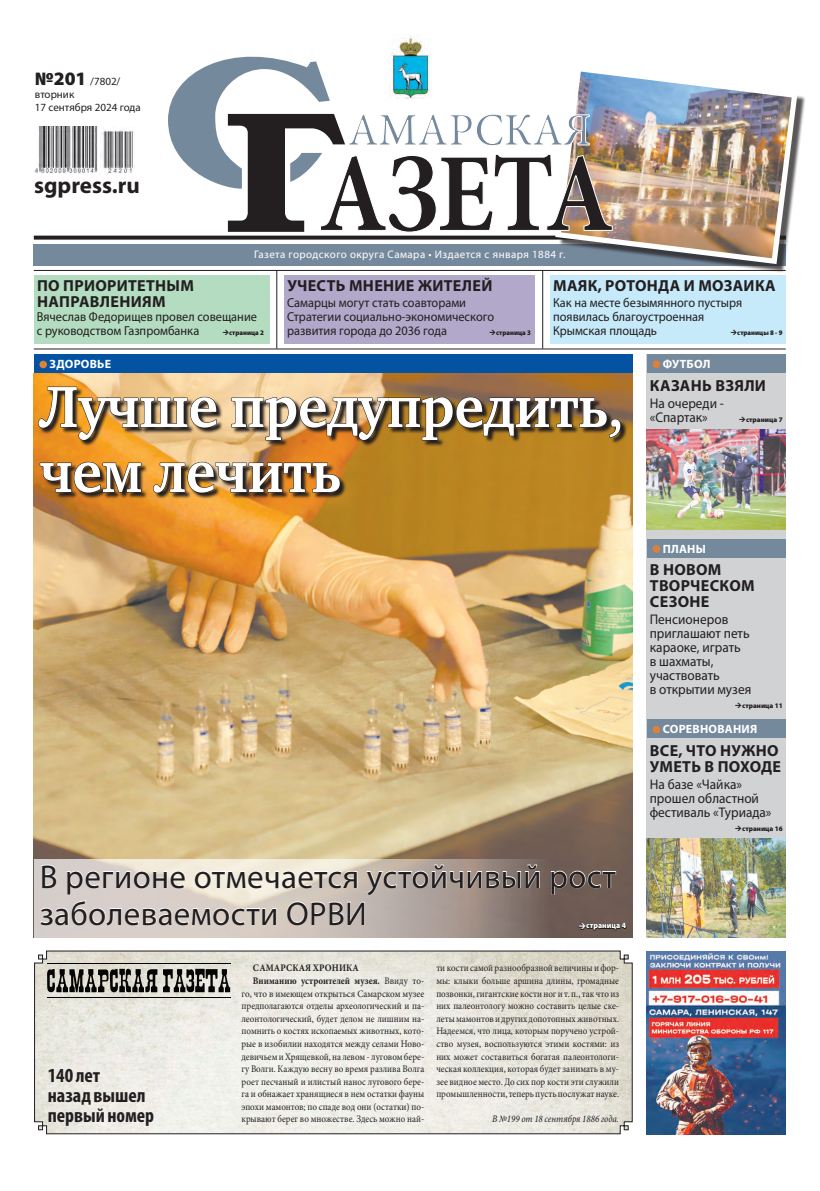
<style>
.page{position:relative;width:820px;height:1191px;background:#fff}
.page>*{position:absolute;margin:0;border:0;box-sizing:border-box;transform-origin:0 0}
.t1{font:700 59.5px/65px "Charter C";letter-spacing:-.01em;color:#fff;scale:.95 1}
.t2{font:33px/37px "Myriad Pro";letter-spacing:.01em;color:#231f20}
.t3{font:700 23px "Myriad Pro";color:#231f20}
.t4{font:700 condensed 20px/20px "Myriad Pro";color:#231f20}
.t5{font:700 16px/16px "Myriad Pro";letter-spacing:.02em;color:#231f20}
.t6{font:14px/14px "Myriad Pro";color:#231f20;scale:.95 1}
.t7{font:13px/14px "Myriad Pro";color:#231f20;scale:.95 1}
.t8{font:700 12px "Myriad Pro";letter-spacing:.02em;color:#fff}
.t9{font:11px "Myriad Pro";letter-spacing:.04em;color:#fff}
.t10{font:11px/13px "Myriad Pro";color:#231f20}
.t11{font:10px/12.6px "Minion Pro";color:#231f20;text-align:justify;scale:.9 1}
.t12{font:700 10px "Minion Pro";letter-spacing:.005em;color:#231f20;scale:.9 1}
.t13{font:italic 10px "Minion Pro";color:#231f20;scale:.9 1}
.t14{font:900 8px "Myriad Pro";color:#fff;scale:.95 1}
.t15{font:900 7px "Myriad Pro";color:#231f20;scale:.95 1}
.t16{font:900 7px "Myriad Pro";color:#231f20}
.s1{font-weight:900;font-size:19px}
.s2{font-weight:400}
</style>
<div class="page">
<svg style="left:34px;top:950px;width:599px;height:184px;background:#e6e4dc"></svg>
<svg style="left:163px;top:968px;width:67px;height:24px;background:#73736d"></svg>
<svg style="left:47px;top:968px;width:110px;height:24px;background:#706f68"></svg>
<hr style="left:47px;top:963px;width:183px;height:1px;background:#040503">
<hr style="left:47px;top:996px;width:183px;height:1px;background:#040503">
<div style="left:34px;top:244px;width:751px;height:22px;background:#75899d"></div>
<svg style="left:34px;top:236px;width:518px;height:4px;background:#383435"></svg>
<div style="left:34px;top:276px;width:235px;height:68px;background:#b3dcc0"></div>
<div style="left:550px;top:276px;width:235px;height:68px;background:#c6eafa"></div>
<div style="left:646px;top:354px;width:139px;height:583px;background:#d1d2d4"></div>
<hr style="left:34px;top:348px;width:751px;height:1px;background:#231f20">
<img style="left:34px;top:126px;width:100px;height:49px">
<hr style="left:276px;top:270px;width:1px;height:78px;background:#231f20">
<hr style="left:542px;top:270px;width:1px;height:78px;background:#231f20">
<hr style="left:34px;top:270px;width:751px;height:1px;background:#231f20">
<div style="left:646px;top:539px;width:139px;height:18px;background:#75899d"></div>
<div style="left:652px;top:545px;width:8px;height:7px;background:#de8138;border-radius:50%"></div>
<div style="left:646px;top:719px;width:139px;height:19px;background:#75899d"></div>
<div style="left:652px;top:726px;width:8px;height:7px;background:#de8138;border-radius:50%"></div>
<div style="left:646px;top:354px;width:139px;height:19px;background:#75899d"></div>
<div style="left:652px;top:360px;width:8px;height:8px;background:#de8138;border-radius:50%"></div>
<div style="left:34px;top:354px;width:598px;height:19px;background:#0353a2"></div>
<div style="left:39px;top:361px;width:8px;height:7px;background:#de8138;border-radius:50%"></div>
<img style="left:34px;top:373px;width:598px;height:486px">
<img style="left:646px;top:951px;width:139px;height:183px">
<div style="left:284px;top:276px;width:251px;height:68px;background:#b2a8ca"></div>
<svg style="left:34px;top:859px;width:598px;height:78px;background:#a99b93"></svg>
<svg style="left:550px;top:870px;width:66px;height:25px;background:#8b7c74"></svg>
<svg style="left:39px;top:864px;width:501px;height:62px;background:#cec5be"></svg>
<svg style="left:39px;top:387px;width:588px;height:113px;background:#c38c36"></svg>
<svg style="left:37px;top:386px;width:180px;height:55px;background:#a67f48"></svg>
<svg style="left:231px;top:396px;width:390px;height:45px;background:#7a5d36"></svg>
<svg style="left:39px;top:461px;width:103px;height:32px;background:#7a4f21"></svg>
<img style="left:152px;top:461px;width:188px;height:32px">
<img style="left:646px;top:430px;width:139px;height:99px">
<img style="left:646px;top:838px;width:139px;height:99px">
<div style="left:558px;top:69px;width:248px;height:204px;background:#231f20;opacity:.75"></div>
<img style="left:552px;top:69px;width:248px;height:198px">
<svg style="left:168px;top:56px;width:444px;height:177px"></svg>
<img style="left:389px;top:36px;width:42px;height:62px">
<svg style="left:578px;top:917px;width:48px;height:21px"></svg>
<p class="t10" style="left:35px;top:75px;width:107px"><span class="s1">№201</span> /7802/ вторник<br>17 сентября 2024 года</p>
<h3 class="t3" style="left:34px;top:171px;width:107px">sgpress.ru</h3>
<p class="t9" style="left:254px;top:247px;width:313px">Газета городского округа Самара • Издается с января 1884 г.</p>
<h3 class="t5" style="left:37px;top:277px;width:158px">По приоритетным направлениям</h3>
<h3 class="t7" style="left:37px;top:309px;width:233px">Вячеслав Федорищев провел совещание с руководством Газпромбанка</h3>
<p class="t15" style="left:229px;top:328px;width:38px">страница 2</p>
<h3 class="t5" style="left:287px;top:277px;width:206px">Учесть мнение жителей</h3>
<h3 class="t7" style="left:287px;top:296px;width:219px">Самарцы могут стать соавторами<br>Стратегии социально-экономического развития города до 2036 года</h3>
<p class="t15" style="left:496px;top:329px;width:38px">страница 3</p>
<h3 class="t5" style="left:553px;top:277px;width:224px">Маяк, ротонда и мозаика</h3>
<h3 class="t7" style="left:553px;top:296px;width:200px">Как на месте безымянного пустыря появилась благоустроенная<br>Крымская площадь</h3>
<p class="t15" style="left:737px;top:329px;width:49px">страницы 8 - 9</p>
<p class="t8" style="left:50px;top:356px;width:63px">Здоровье</p>
<h1 class="t1" style="left:40px;top:375px;width:616px">Лучше предупредить, чем лечить</h1>
<h2 class="t2" style="left:40px;top:857px;width:577px">В регионе отмечается устойчивый рост заболеваемости ОРВИ</h2>
<p class="t14" style="left:586px;top:921px;width:43px">страница 4</p>
<h3 class="t4" style="left:48px;top:1065px;width:108px">140 лет<br>назад вышел первый номер</h3>
<p class="t12" style="left:253px;top:961px;width:119px">Самарская хроника</p>
<p class="t12" style="left:253px;top:973px;width:192px">Вниманию устроителей музея. <span class="s2">Ввиду то-</span></p>
<p class="t11" style="left:241px;top:987px;width:204px">го, что в имеющем открыться Самарском музее</p>
<p class="t11" style="left:241px;top:999px;width:204px">предполагаются отделы археологический и па-</p>
<p class="t11" style="left:241px;top:1012px;width:204px">леонтологический, будет делом не лишним на-</p>
<p class="t11" style="left:241px;top:1025px;width:204px">помнить о костях ископаемых животных, кото-</p>
<p class="t11" style="left:241px;top:1037px;width:204px">рые в изобилии находятся между селами Ново-</p>
<p class="t11" style="left:241px;top:1050px;width:204px">девичьем и Хрящевкой, на левом - луговом бере-</p>
<p class="t11" style="left:241px;top:1062px;width:204px">гу Волги. Каждую весну во время разлива Волга</p>
<p class="t11" style="left:241px;top:1075px;width:204px">роет песчаный и илистый нанос лугового бере-</p>
<p class="t11" style="left:241px;top:1087px;width:204px">га и обнажает хранящиеся в нем остатки фауны</p>
<p class="t11" style="left:241px;top:1100px;width:204px">эпохи мамонтов; по спаде вод они (остатки) по-</p>
<p class="t11" style="left:241px;top:1113px;width:204px">крывают берег во множестве. Здесь можно най-</p>
<p class="t11" style="left:436px;top:962px;width:204px">ти кости самой разнообразной величины и фор&shy;мы: клыки больше аршина длины, громадные позвонки, гигантские кости ног и т. п., так что из них палеонтологу можно составить целые ске&shy;леты мамонтов и других допотопных животных.<br>Надеемся, что лица, которым поручено устрой&shy;ство музея, воспользуются этими костями: из них может составиться богатая палеонтологи&shy;ческая коллекция, которая будет занимать в му&shy;зее видное место. До сих пор кости эти служили промышленности, теперь пусть послужат науке.</p>
<p class="t13" style="left:492px;top:1112px;width:142px">В №199 от 18 сентября 1886 года.</p>
<p class="t8" style="left:662px;top:356px;width:49px">Футбол</p>
<h3 class="t5" style="left:649px;top:377px;width:118px">Казань взяли</h3>
<h3 class="t6" style="left:649px;top:396px;width:80px">На очереди - «Спартак»</h3>
<p class="t16" style="left:745px;top:415px;width:38px">страница 7</p>
<p class="t8" style="left:662px;top:541px;width:45px">Планы</p>
<h3 class="t5" style="left:649px;top:561px;width:106px">В новом творческом сезоне</h3>
<h3 class="t6" style="left:649px;top:612px;width:108px">Пенсионеров приглашают петь караоке, играть<br>в шахматы, участвовать<br>в открытии музея</h3>
<p class="t16" style="left:741px;top:702px;width:42px">страница 11</p>
<p class="t8" style="left:662px;top:721px;width:96px">Соревнования</p>
<h3 class="t5" style="left:649px;top:742px;width:132px">Все, что нужно уметь в походе</h3>
<h3 class="t6" style="left:649px;top:777px;width:130px">На базе «Чайка» прошел областной фестиваль «Туриада»</h3>
<p class="t16" style="left:741px;top:824px;width:42px">страница 16</p>
</div>
